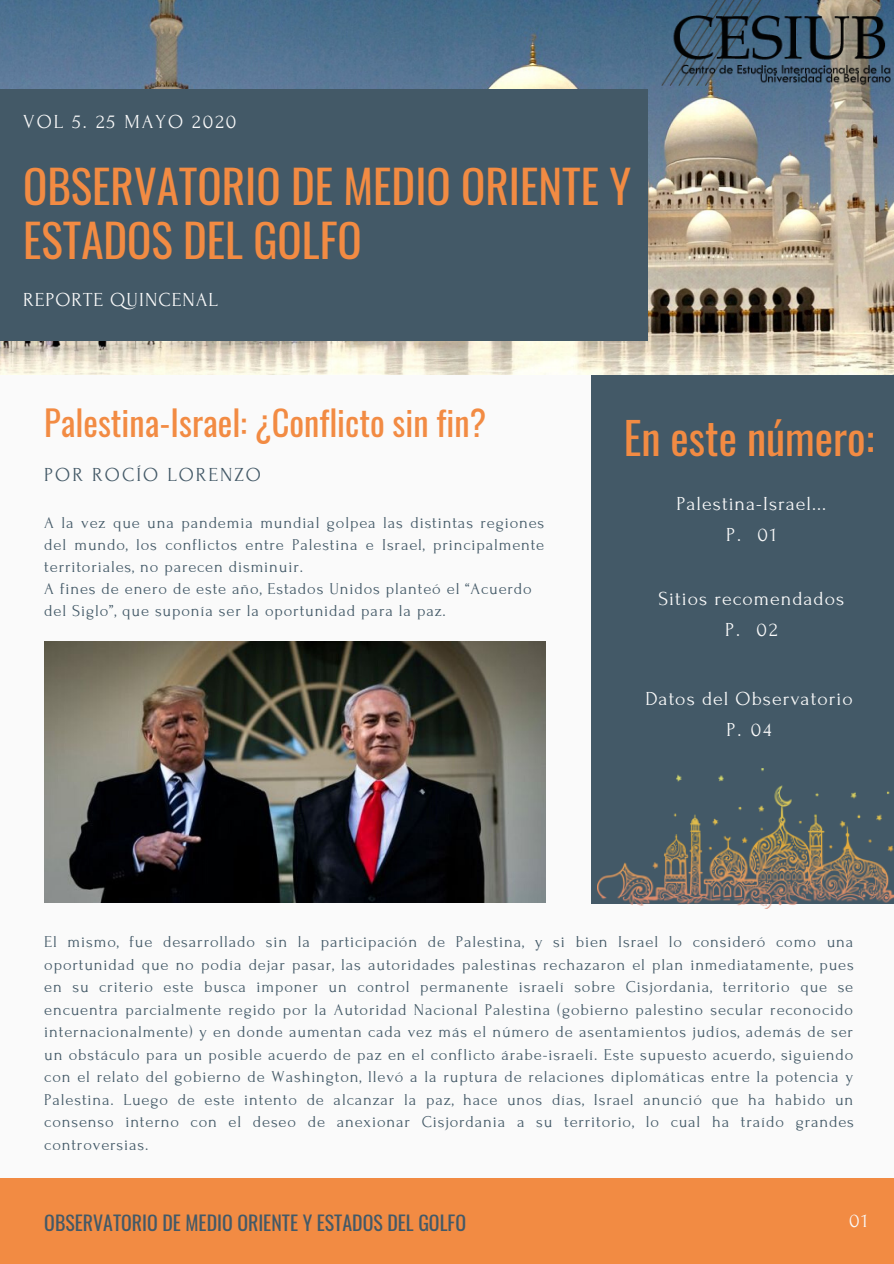
<style>
.page{position:relative;width:894px;height:1264px;background:#fff}
.page>*{position:absolute;margin:0;border:0;box-sizing:border-box;transform-origin:0 0}
.t1{font:45px/54px "Oswald";color:#f28b43}
.t2{font:43.5px "Oswald";color:#f28b43}
.t3{font:34.5px "Oswald";color:#f28b43}
.t4{font:19.8px/31px "Forum";letter-spacing:.05em;color:#fafafa;text-align:center}
.t5{font:19.8px "Oswald";color:#435967}
.t6{font:19.8px "Forum";letter-spacing:.1em;color:#fafafa}
.t7{font:19.8px "Forum";letter-spacing:.1em;color:#435967}
.t8{font:16.5px/22.5px "Forum";letter-spacing:.05em;color:#435967}
</style>
<div class="page">
<div style="left:0;top:0;width:893px;height:1263px;background:#fafafa"></div>
<div style="left:591px;top:356px;width:302px;height:547px;background:#435967"></div>
<img style="left:0;top:0;width:893px;height:374px">
<div style="left:0;top:89px;width:647px;height:251px;background:#435967"></div>
<div style="left:0;top:1178px;width:893px;height:85px;background:#f28b43"></div>
<img style="left:661px;top:0;width:232px;height:86px">
<img style="left:597px;top:769px;width:296px;height:139px">
<img style="left:44px;top:641px;width:501px;height:262px">
<p class="t6" style="left:23px;top:111px;width:215px">VOL 5. 25 MAYO 2020</p>
<h1 class="t1" style="left:23px;top:157px;width:609px">OBSERVATORIO DE MEDIO ORIENTE Y<br>ESTADOS DEL GOLFO</h1>
<p class="t4" style="left:23px;top:285px;width:196px">REPORTE QUINCENAL</p>
<h3 class="t3" style="left:44px;top:395px;width:443px">Palestina-Israel: ¿Conflicto sin fin?</h3>
<p class="t7" style="left:44px;top:464px;width:218px">POR ROCÍO LORENZO</p>
<p class="t8" style="left:44px;top:512px;width:501px;line-height:22px">A la vez que una pandemia mundial golpea las distintas regiones del mundo, los conflictos entre Palestina e Israel, principalmente territoriales, no parecen disminuir.<br>A fines de enero de este año, Estados Unidos planteó el “Acuerdo del Siglo”, que suponía ser la oportunidad para la paz.</p>
<h2 class="t2" style="left:623px;top:404px;width:252px">En este número:</h2>
<p class="t4" style="left:676px;top:488px;width:151px">Palestina-Israel...<br>P. 01</p>
<p class="t4" style="left:658px;top:583px;width:187px">Sitios recomendados<br>P. 02</p>
<p class="t4" style="left:645px;top:683px;width:209px">Datos del Observatorio<br>P. 04</p>
<p class="t8" style="left:44px;top:930px;width:811px;text-align:justify">El mismo, fue desarrollado sin la participación de Palestina, y si bien Israel lo consideró como una oportunidad que no podía dejar pasar, las autoridades palestinas rechazaron el plan inmediatamente, pues en su criterio este busca imponer un control permanente israelí sobre Cisjordania, territorio que se encuentra parcialmente regido por la Autoridad Nacional Palestina (gobierno palestino secular reconocido internacionalmente) y en donde aumentan cada vez más el número de asentamientos judíos, además de ser un obstáculo para un posible acuerdo de paz en el conflicto árabe-israelí. Este supuesto acuerdo, siguiendo con el relato del gobierno de Washington, llevó a la ruptura de relaciones diplomáticas entre la potencia y Palestina. Luego de este intento de alcanzar la paz, hace unos días, Israel anunció que ha habido un consenso interno con el deseo de anexionar Cisjordania a su territorio, lo cual ha traído grandes controversias.</p>
<p class="t5" style="left:44px;top:1206px;width:423px">OBSERVATORIO DE MEDIO ORIENTE Y ESTADOS DEL GOLFO</p>
<p class="t4" style="left:848px;top:1205px;width:21px">01</p>
</div>
